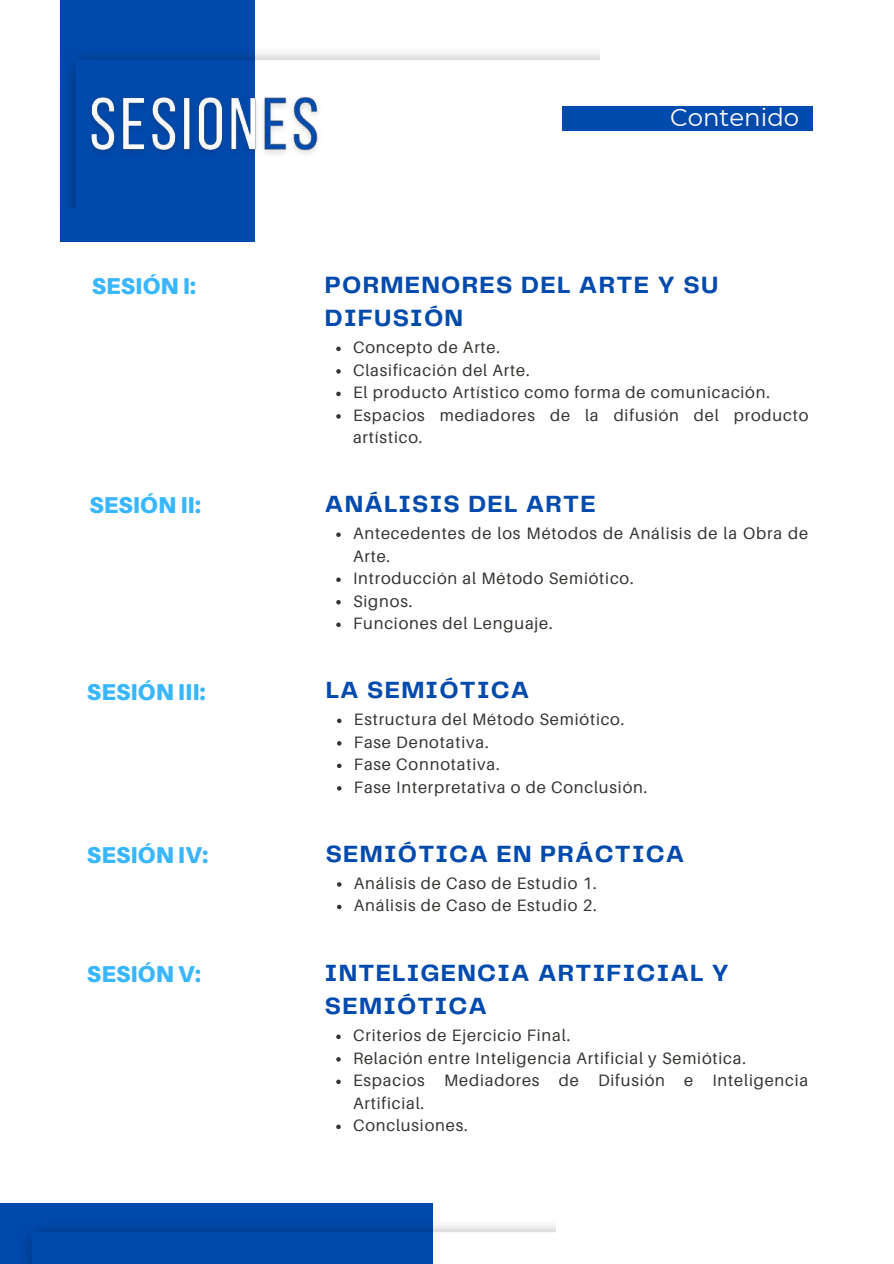
<style>
.page{position:relative;width:894px;height:1264px;background:#fff}
.page>*{position:absolute;margin:0;border:0;box-sizing:border-box;transform-origin:0 0}
.t1{font:700 24.45px/33.8px "Telegraf";letter-spacing:.05em;color:#004aad}
.t2{font:24.45px "Montserrat";color:#fff}
.t3{font:700 24.3px/33.8px "Telegraf";letter-spacing:.05em;color:#004aad}
.t4{font:900 22.95px "Aileron";color:#38b6ff}
.t5{font:16.5px/22.5px "Aileron";letter-spacing:.05em;color:#343431}
</style>
<div class="page">
<div style="left:60px;top:0;width:195px;height:242px;background:#004aad"></div>
<img style="left:68px;top:53px;width:531px;height:154px">
<img style="left:80px;top:90px;width:249px;height:79px">
<div style="left:0;top:1202px;width:432px;height:61px;background:#004aad"></div>
<img style="left:24px;top:1218px;width:531px;height:45px">
<svg style="left:336px;top:346px;width:4px;height:5px"></svg>
<svg style="left:336px;top:369px;width:4px;height:4px"></svg>
<svg style="left:336px;top:391px;width:4px;height:5px"></svg>
<svg style="left:336px;top:414px;width:4px;height:4px"></svg>
<svg style="left:336px;top:532px;width:4px;height:5px"></svg>
<svg style="left:336px;top:577px;width:4px;height:5px"></svg>
<svg style="left:336px;top:600px;width:4px;height:4px"></svg>
<svg style="left:336px;top:622px;width:4px;height:5px"></svg>
<svg style="left:337px;top:718px;width:4px;height:5px"></svg>
<svg style="left:337px;top:741px;width:4px;height:4px"></svg>
<svg style="left:337px;top:763px;width:4px;height:5px"></svg>
<svg style="left:337px;top:786px;width:4px;height:4px"></svg>
<svg style="left:337px;top:882px;width:4px;height:4px"></svg>
<svg style="left:337px;top:904px;width:4px;height:5px"></svg>
<svg style="left:336px;top:1034px;width:4px;height:5px"></svg>
<svg style="left:336px;top:1057px;width:4px;height:4px"></svg>
<svg style="left:336px;top:1079px;width:4px;height:5px"></svg>
<svg style="left:336px;top:1124px;width:4px;height:5px"></svg>
<div style="left:562px;top:106px;width:250px;height:24px;background:#004aad"></div>
<h1 class="t2" style="left:670px;top:102px;width:130px">Contenido</h1>
<h3 class="t4" style="left:92px;top:272px;width:106px">SESIÓN I:</h3>
<h1 class="t1" style="left:325px;top:269px;width:395px">PORMENORES DEL ARTE Y SU<br>DIFUSIÓN</h1>
<p class="t5" style="left:353px;top:336px;width:456px">Concepto de Arte.<br>Clasificación del Arte.<br>El producto Artístico como forma de comunicación.<br>Espacios mediadores de la difusión del producto artístico.</p>
<h3 class="t4" style="left:89px;top:491px;width:113px">SESIÓN II:</h3>
<h2 class="t3" style="left:325px;top:488px;width:272px">ANÁLISIS DEL ARTE</h2>
<p class="t5" style="left:353px;top:522px;width:456px">Antecedentes de los Métodos de Análisis de la Obra de<br>Arte.<br>Introducción al Método Semiótico.<br>Signos.<br>Funciones del Lenguaje.</p>
<h3 class="t4" style="left:87px;top:677px;width:120px">SESIÓN III:</h3>
<h2 class="t3" style="left:325px;top:674px;width:205px">LA SEMIÓTICA</h2>
<p class="t5" style="left:354px;top:708px;width:295px">Estructura del Método Semiótico.<br>Fase Denotativa.<br>Fase Connotativa.<br>Fase Interpretativa o de Conclusión.</p>
<h3 class="t4" style="left:87px;top:841px;width:123px">SESIÓN IV:</h3>
<h2 class="t3" style="left:325px;top:838px;width:360px">SEMIÓTICA EN PRÁCTICA</h2>
<p class="t5" style="left:354px;top:871px;width:244px">Análisis de Caso de Estudio 1.<br>Análisis de Caso de Estudio 2.</p>
<h3 class="t4" style="left:87px;top:959px;width:116px">SESIÓN V:</h3>
<h2 class="t3" style="left:325px;top:956px;width:405px">INTELIGENCIA ARTIFICIAL Y<br>SEMIÓTICA</h2>
<p class="t5" style="left:353px;top:1023px;width:456px">Criterios de Ejercicio Final.<br>Relación entre Inteligencia Artificial y Semiótica.<br>Espacios Mediadores de Difusión e Inteligencia<br>Artificial.<br>Conclusiones.</p>
</div>
